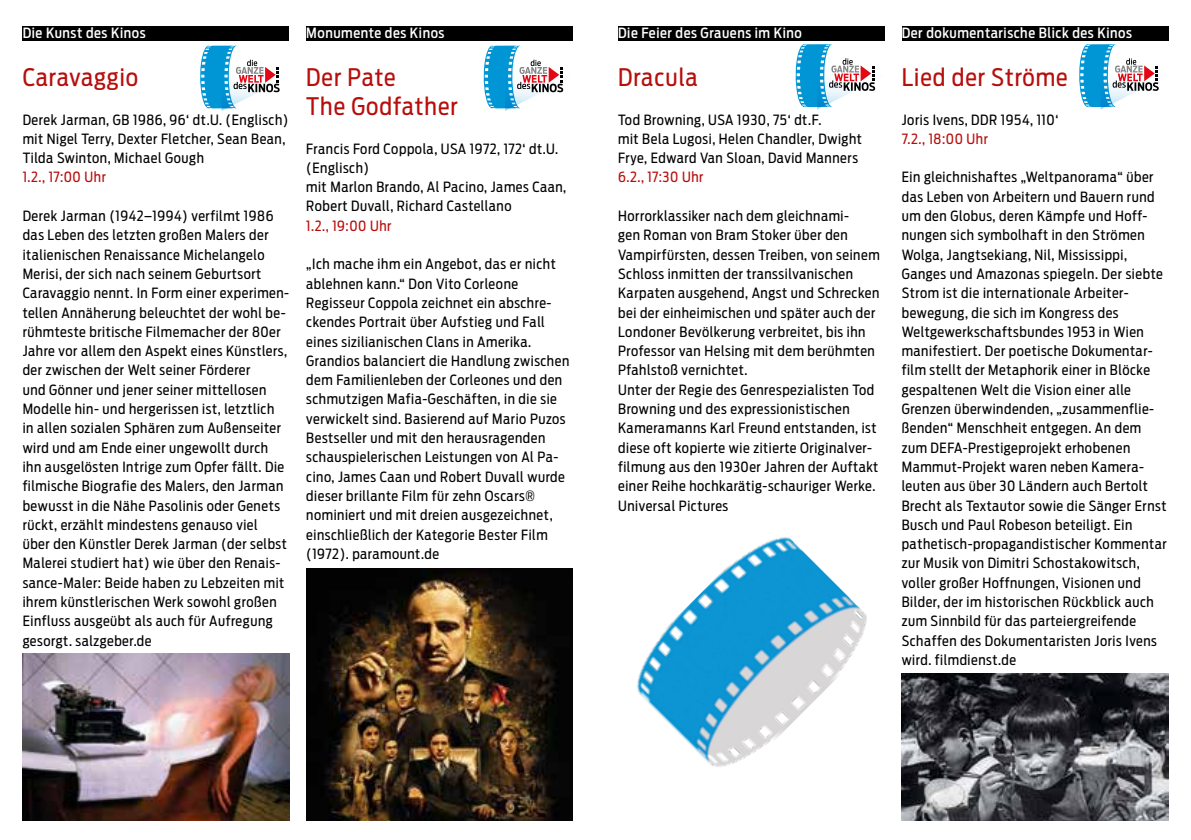
<style>
.page{position:relative;width:1191px;height:840px;background:#fff}
.page>*{position:absolute;margin:0;border:0;box-sizing:border-box;transform-origin:0 0}
.t1{font:24px/29px "Antenna Cond";letter-spacing:.04em;color:#b70e0c}
.t2{font:14px/19.2px "Antenna Cond";letter-spacing:.04em;color:#000}
.t3{font:500 14px "Antenna Cond";letter-spacing:.04em;color:#fff}
.t4{font:14px "Antenna Cond";letter-spacing:.04em;color:#b70e0c}
</style>
<div class="page">
<div style="left:23px;top:27px;width:266px;height:14px;background:#000"></div>
<div style="left:306px;top:27px;width:267px;height:14px;background:#000"></div>
<div style="left:618px;top:27px;width:266px;height:14px;background:#000"></div>
<div style="left:901px;top:27px;width:267px;height:14px;background:#000"></div>
<img style="left:637px;top:537px;width:230px;height:230px">
<svg style="left:200px;top:45px;width:80px;height:66px"></svg>
<svg style="left:483px;top:45px;width:81px;height:66px"></svg>
<svg style="left:795px;top:44px;width:81px;height:65px"></svg>
<svg style="left:1079px;top:44px;width:80px;height:65px"></svg>
<img style="left:23px;top:653px;width:266px;height:167px">
<img style="left:306px;top:568px;width:267px;height:252px">
<img style="left:901px;top:673px;width:267px;height:147px">
<p class="t3" style="left:23px;top:24px;width:124px">Die Kunst des Kinos</p>
<h1 class="t1" style="left:23px;top:63px;width:117px">Caravaggio</h1>
<p class="t2" style="left:23px;top:110px;width:267px">Derek Jarman, GB 1986, 96‘ dt.U. (Englisch) mit Nigel Terry, Dexter Fletcher, Sean Bean,<br>Tilda Swinton, Michael Gough</p>
<p class="t4" style="left:23px;top:169px;width:85px">1.2., 17:00 Uhr</p>
<p class="t2" style="left:23px;top:206px;width:268px">Derek Jarman (1942–1994) verfilmt 1986 das Leben des letzten großen Malers der italienischen Renaissance Michelangelo Merisi, der sich nach seinem Geburtsort Caravaggio nennt. In Form einer experimen&shy;tellen Annäherung beleuchtet der wohl be&shy;rühmteste britische Filmemacher der 80er Jahre vor allem den Aspekt eines Künstlers, der zwischen der Welt seiner Förderer<br>und Gönner und jener seiner mittellosen Modelle hin- und hergerissen ist, letztlich<br>in allen sozialen Sphären zum Außenseiter wird und am Ende einer ungewollt durch ihn ausgelösten Intrige zum Opfer fällt. Die filmische Biografie des Malers, den Jarman bewusst in die Nähe Pasolinis oder Genets rückt, erzählt mindestens genauso viel<br>über den Künstler Derek Jarman (der selbst Malerei studiert hat) wie über den Renais&shy;sance-Maler: Beide haben zu Lebzeiten mit ihrem künstlerischen Werk sowohl großen Einfluss ausgeübt als auch für Aufregung gesorgt. salzgeber.de</p>
<p class="t3" style="left:306px;top:24px;width:140px">Monumente des Kinos</p>
<h1 class="t1" style="left:306px;top:63px;width:153px">Der Pate<br>The Godfather</h1>
<p class="t2" style="left:306px;top:139px;width:261px">Francis Ford Coppola, USA 1972, 172‘ dt.U. (Englisch)<br>mit Marlon Brando, Al Pacino, James Caan,<br>Robert Duvall, Richard Castellano</p>
<p class="t4" style="left:306px;top:217px;width:87px">1.2., 19:00 Uhr</p>
<p class="t2" style="left:306px;top:254px;width:264px">„Ich mache ihm ein Angebot, das er nicht ablehnen kann.“ Don Vito Corleone Regisseur Coppola zeichnet ein abschre&shy;ckendes Portrait über Aufstieg und Fall eines sizilianischen Clans in Amerika.<br>Grandios balanciert die Handlung zwischen dem Familienleben der Corleones und den schmutzigen Mafia-Geschäften, in die sie verwickelt sind. Basierend auf Mario Puzos Bestseller und mit den herausragenden schauspielerischen Leistungen von Al Pa&shy;cino, James Caan und Robert Duvall wurde dieser brillante Film für zehn Oscars® nominiert und mit dreien ausgezeichnet, einschließlich der Kategorie Bester Film (1972). paramount.de</p>
<p class="t3" style="left:618px;top:24px;width:185px">Die Feier des Grauens im Kino</p>
<h1 class="t1" style="left:618px;top:63px;width:81px">Dracula</h1>
<p class="t2" style="left:618px;top:110px;width:245px">Tod Browning, USA 1930, 75‘ dt.F.<br>mit Bela Lugosi, Helen Chandler, Dwight<br>Frye, Edward Van Sloan, David Manners</p>
<p class="t4" style="left:618px;top:169px;width:87px">6.2., 17:30 Uhr</p>
<p class="t2" style="left:618px;top:206px;width:263px">Horrorklassiker nach dem gleichnami-<br>gen Roman von Bram Stoker über den Vampirfürsten, dessen Treiben, von seinem Schloss inmitten der transsilvanischen Karpaten ausgehend, Angst und Schrecken bei der einheimischen und später auch der Londoner Bevölkerung verbreitet, bis ihn Professor van Helsing mit dem berühmten Pfahlstoß vernichtet.<br>Unter der Regie des Genrespezialisten Tod Browning und des expressionistischen Kameramanns Karl Freund entstanden, ist diese oft kopierte wie zitierte Originalver&shy;filmung aus den 1930er Jahren der Auftakt einer Reihe hochkarätig-schauriger Werke.<br>Universal Pictures</p>
<p class="t3" style="left:901px;top:24px;width:232px">Der dokumentarische Blick des Kinos</p>
<h1 class="t1" style="left:901px;top:63px;width:167px">Lied der Ströme</h1>
<p class="t2" style="left:901px;top:110px;width:158px">Joris Ivens, DDR 1954, 110‘</p>
<p class="t4" style="left:901px;top:130px;width:88px">7.2., 18:00 Uhr</p>
<p class="t2" style="left:901px;top:168px;width:266px">Ein gleichnishaftes „Weltpanorama“ über das Leben von Arbeitern und Bauern rund um den Globus, deren Kämpfe und Hoff&shy;nungen sich symbolhaft in den Strömen Wolga, Jangtsekiang, Nil, Mississippi, Ganges und Amazonas spiegeln. Der siebte Strom ist die internationale Arbeiter&shy;bewegung, die sich im Kongress des Weltgewerkschaftsbundes 1953 in Wien manifestiert. Der poetische Dokumentar&shy;film stellt der Metaphorik einer in Blöcke gespaltenen Welt die Vision einer alle Grenzen überwindenden, „zusammenflie&shy;ßenden“ Menschheit entgegen. An dem zum DEFA-Prestigeprojekt erhobenen Mammut-Projekt waren neben Kamera&shy;leuten aus über 30 Ländern auch Bertolt Brecht als Textautor sowie die Sänger Ernst Busch und Paul Robeson beteiligt. Ein pathetisch-propagandistischer Kommentar zur Musik von Dimitri Schostakowitsch, voller großer Hoffnungen, Visionen und Bilder, der im historischen Rückblick auch zum Sinnbild für das parteiergreifende Schaffen des Dokumentaristen Joris Ivens wird. filmdienst.de</p>
</div>
